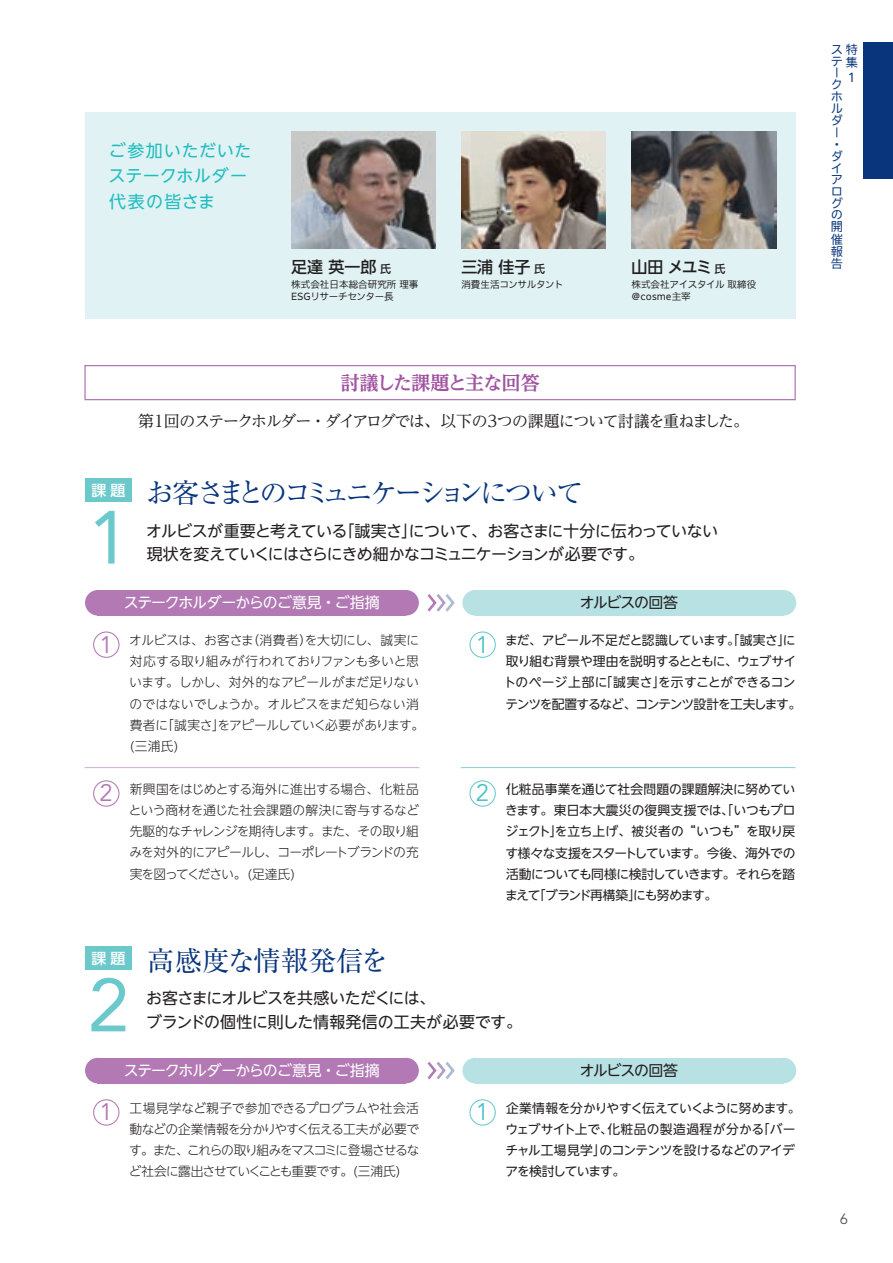
<style>
.page{position:relative;width:893px;height:1263px;background:#fff}
.page>*{position:absolute;margin:0;border:0;box-sizing:border-box;transform-origin:0 0}
.t1{font:74.4px "Avenir LT Std";color:#6bc9cc}
.t2{font:27.6px "Ryumin Pro";letter-spacing:-.145em;color:#08357c}
.t3{font:27.6px "Ryumin Pro";color:#08357c}
.t4{font:23.85px "Avenir LT Std";color:#b279b4}
.t5{font:23.85px "Avenir LT Std";color:#4bc2c5}
.t6{font:700 19.2px "UD Reimin Pro";letter-spacing:-.05em;color:#a153a1}
.t7{font:16.95px/25.5px "UD Shin Go NT Pro";letter-spacing:.045em;color:#21bdbf}
.t8{font:15.9px/23.4px "UD Shin Go NT Pro";letter-spacing:-.035em;color:#231f20}
.t9{font:15.9px "UD Reimin Pro";letter-spacing:-.075em;color:#231f20}
.t10{font:500 15.9px "UD Shin Go NT Pro";color:#231f20}
.t11{font:14.85px "UD Shin Go NT Pro";letter-spacing:-.05em;color:#fff}
.t12{font:14.85px "UD Shin Go NT Pro";letter-spacing:-.065em;color:#231f20}
.t13{font:500 14.85px "UD Shin Go NT Pro";color:#fff}
.t14{font:14.85px "Avenir LT Std";color:#57585a}
.t15{font:12.75px/21.3px "UD Shin Go NT Pro";letter-spacing:-.05em;color:#231f20}
.t16{font:300 12.75px/21.3px "UD Shin Go NT Pro";letter-spacing:-.04em;color:#231f20;text-align:justify}
.t17{font:300 12.75px/21.3px "UD Shin Go NT Pro";letter-spacing:-.02em;color:#231f20}
.t18{font:100 12.15px/11.9px "Iwa UCDA Go Std";color:#08357c}
.t19{font:100 9.6px/11.7px "Iwa UCDA Go Std";color:#231f20}
.t20{font:100 9.6px "Iwa UCDA Go Std";letter-spacing:-.03em;color:#231f20}
.s1{font-size:11.1px}
</style>
<div class="page">
<div style="left:85px;top:113px;width:710px;height:206px;background:#e0f2f3"></div>
<div style="left:84px;top:365px;width:712px;height:35px;border:1px solid #b279b4"></div>
<img style="left:631px;top:132px;width:145px;height:117px">
<img style="left:461px;top:132px;width:145px;height:117px">
<img style="left:291px;top:132px;width:145px;height:117px">
<div style="left:475px;top:590px;width:308px;height:25px;background:#b7e1e3"></div>
<div style="left:771px;top:590px;width:25px;height:25px;background:#b7e1e3;border-radius:50%"></div>
<div style="left:462px;top:590px;width:26px;height:25px;background:#b7e1e3;border-radius:50%"></div>
<div style="left:98px;top:590px;width:308px;height:25px;background:#b279b4"></div>
<div style="left:393px;top:590px;width:26px;height:25px;background:#b279b4;border-radius:50%"></div>
<div style="left:85px;top:590px;width:26px;height:25px;background:#b279b4;border-radius:50%"></div>
<div style="left:85px;top:478px;width:47px;height:24px;background:#6bc9cc"></div>
<svg style="left:427px;top:594px;width:28px;height:18px"></svg>
<hr style="left:461px;top:767px;width:334px;height:1px;background:#8ad3d5">
<hr style="left:85px;top:767px;width:334px;height:1px;background:#d2b5d5">
<div style="left:85px;top:946px;width:47px;height:23px;background:#6bc9cc"></div>
<div style="left:475px;top:1058px;width:308px;height:25px;background:#b7e1e3"></div>
<div style="left:771px;top:1058px;width:25px;height:25px;background:#b7e1e3;border-radius:50%"></div>
<div style="left:462px;top:1058px;width:26px;height:25px;background:#b7e1e3;border-radius:50%"></div>
<div style="left:98px;top:1058px;width:308px;height:25px;background:#b279b4"></div>
<div style="left:393px;top:1058px;width:26px;height:25px;background:#b279b4;border-radius:50%"></div>
<div style="left:85px;top:1058px;width:26px;height:25px;background:#b279b4;border-radius:50%"></div>
<svg style="left:427px;top:1062px;width:28px;height:18px"></svg>
<div style="left:93px;top:780px;width:26px;height:27px;border:1px solid #b279b4;border-radius:50%"></div>
<div style="left:469px;top:780px;width:27px;height:27px;border:1px solid #6bc9cc;border-radius:50%"></div>
<div style="left:93px;top:631px;width:26px;height:27px;border:1px solid #b279b4;border-radius:50%"></div>
<div style="left:469px;top:631px;width:27px;height:27px;border:1px solid #6bc9cc;border-radius:50%"></div>
<div style="left:93px;top:1099px;width:26px;height:26px;border:1px solid #b279b4;border-radius:50%"></div>
<div style="left:469px;top:1099px;width:27px;height:26px;border:1px solid #6bc9cc;border-radius:50%"></div>
<div style="left:863px;top:43px;width:30px;height:136px;background:#08357c"></div>
<h3 class="t7" style="left:108px;top:137px;width:145px">ご参加いただいたステークホルダー代表の皆さま</h3>
<p class="t10" style="left:291px;top:254px;width:101px">足達英一郎<span class="s1">氏</span></p>
<p class="t19" style="left:291px;top:278px;width:129px">株式会社日本総合研究所理事<br>ESGリサーチセンター長</p>
<p class="t10" style="left:461px;top:254px;width:85px">三浦佳子<span class="s1">氏</span></p>
<p class="t20" style="left:461px;top:277px;width:104px">消費生活コンサルタント</p>
<h3 class="t6" style="left:340px;top:367px;width:201px">討議した課題と主な回答</h3>
<p class="t10" style="left:631px;top:254px;width:95px">山田メユミ<span class="s1">氏</span></p>
<p class="t19" style="left:631px;top:278px;width:127px">株式会社アイスタイル取締役＠cosme主宰</p>
<p class="t9" style="left:138px;top:408px;width:612px">第1回のステークホルダー・ダイアログでは、以下の3つの課題について討議を重ねました。</p>
<p class="t13" style="left:92px;top:478px;width:35px">課題</p>
<h1 class="t1" style="left:88px;top:494px;width:43px">1</h1>
<h2 class="t2" style="left:146px;top:471px;width:439px">お客さまとのコミュニケーションについて</h2>
<p class="t8" style="left:146px;top:518px;width:573px">オルビスが重要と考えている「誠実さ」について、お客さまに十分に伝わっていない現状を変えていくにはさらにきめ細かなコミュニケーションが必要です。</p>
<p class="t11" style="left:124px;top:591px;width:257px">ステークホルダーからのご意見・ご指摘</p>
<p class="t17" style="left:129px;top:629px;width:297px">オルビスは、お客さま（消費者）を大切にし、誠実に対応する取り組みが行われておりファンも多いと思います。しかし、対外的なアピールがまだ足りないのではないでしょうか。オルビスをまだ知らない消費者に「誠実さ」をアピールしていく必要があります。(三浦氏)</p>
<p class="t15" style="left:503px;top:629px;width:299px">まだ、アピール不足だと認識しています。「誠実さ」に取り組む背景や理由を説明するとともに、ウェブサイトのページ上部に「誠実さ」を示すことができるコンテンツを配置するなど、コンテンツ設計を工夫します。</p>
<p class="t12" style="left:580px;top:591px;width:100px">オルビスの回答</p>
<h3 class="t4" style="left:99px;top:631px;width:15px">1</h3>
<h3 class="t5" style="left:476px;top:631px;width:15px">1</h3>
<p class="t16" style="left:129px;top:778px;width:292px">新興国をはじめとする海外に進出する場合、化粧品という商材を通じた社会課題の解決に寄与するなど先駆的なチャレンジを期待します。また、その取り組みを対外的にアピールし、コーポレートブランドの充実を図ってください。(足達氏)</p>
<p class="t15" style="left:505px;top:778px;width:292px;text-align:justify">化粧品事業を通じて社会問題の課題解決に努めていきます。東日本大震災の復興支援では、「いつもプロジェクト」を立ち上げ、被災者の“いつも”を取り戻す様々な支援をスタートしています。今後、海外での活動についても同様に検討していきます。それらを踏まえて「ブランド再構築」にも努めます。</p>
<h3 class="t4" style="left:99px;top:779px;width:15px">2</h3>
<h3 class="t5" style="left:476px;top:779px;width:15px">2</h3>
<p class="t13" style="left:92px;top:946px;width:35px">課題</p>
<h1 class="t1" style="left:88px;top:962px;width:43px">2</h1>
<h2 class="t3" style="left:147px;top:938px;width:243px">高感度な情報発信を</h2>
<p class="t8" style="left:146px;top:986px;width:377px">お客さまにオルビスを共感いただくには、<br>ブランドの個性に則した情報発信の工夫が必要です。</p>
<p class="t11" style="left:124px;top:1058px;width:257px">ステークホルダーからのご意見・ご指摘</p>
<p class="t16" style="left:129px;top:1097px;width:292px">工場見学など親子で参加できるプログラムや社会活動などの企業情報を分かりやすく伝える工夫が必要です。また、これらの取り組みをマスコミに登場させるなど社会に露出させていくことも重要です。(三浦氏)</p>
<p class="t15" style="left:505px;top:1097px;width:297px">企業情報を分かりやすく伝えていくように努めます。ウェブサイト上で、化粧品の製造過程が分かる「バーチャル工場見学」のコンテンツを設けるなどのアイデアを検討しています。</p>
<p class="t12" style="left:580px;top:1058px;width:100px">オルビスの回答</p>
<h3 class="t4" style="left:99px;top:1098px;width:15px">1</h3>
<h3 class="t5" style="left:476px;top:1098px;width:15px">1</h3>
<p class="t18" style="left:831px;top:43px;width:28px">ス特テ集</p>
<p class="t18" style="left:848px;top:71px;width:7px">1</p>
<p class="t18" style="left:831px;top:66px;width:14px">ークホルダー・ダイアログの開催報告</p>
<p class="t14" style="left:840px;top:1211px;width:10px">6</p>
</div>
